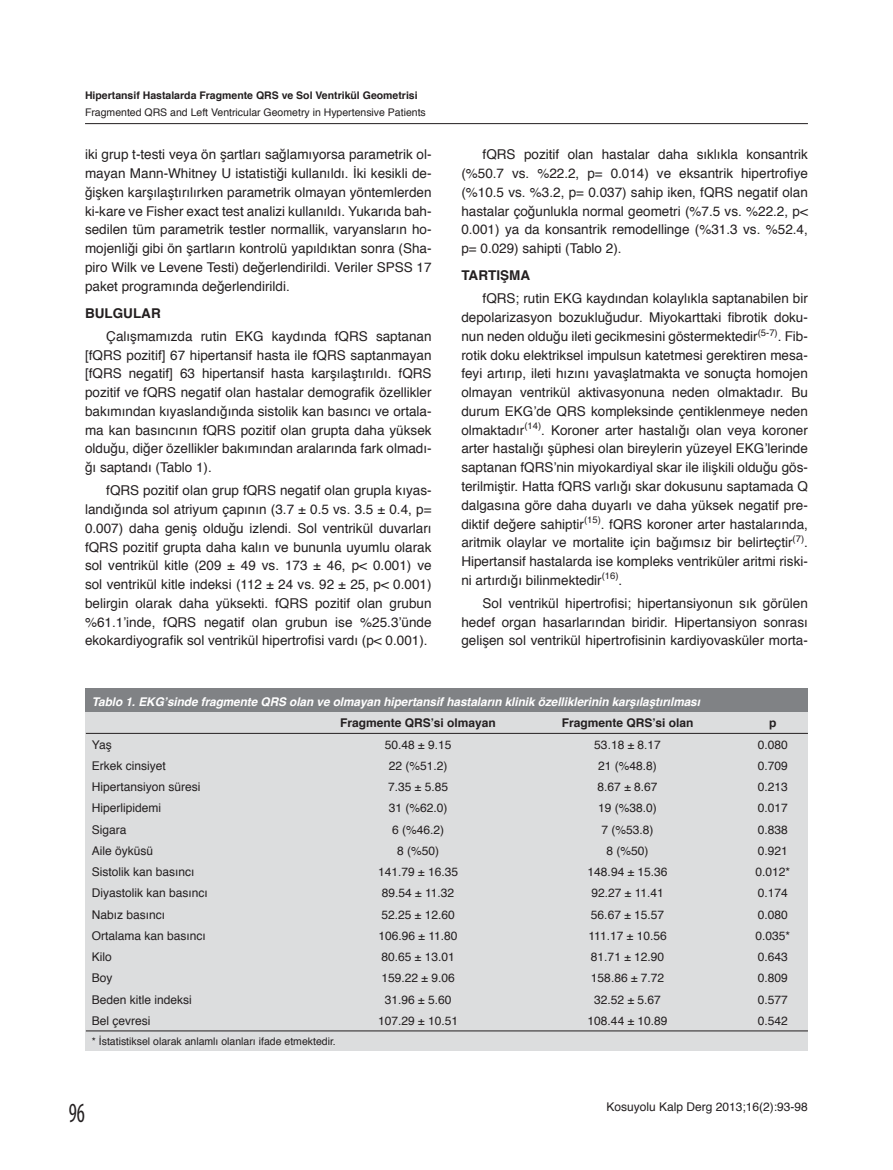
<style>
.page{position:relative;width:893px;height:1170px;background:#fff}
.page>*{position:absolute;margin:0;border:0;box-sizing:border-box;transform-origin:0 0}
.t1{font:condensed 27.75px "Myriad Pro";color:#231f20;scale:.76 1}
.t2{font:13.5px/18.8px "Helvetica";color:#231f20;text-align:justify}
.t3{font:700 13.5px "Helvetica";color:#231f20}
.t4{font:12px "Helvetica";color:#231f20}
.t5{font:italic 700 12px "Helvetica";letter-spacing:-.005em;color:#fff}
.t6{font:700 12px "Helvetica";color:#231f20}
.t7{font:10.5px "Helvetica";color:#231f20}
.t8{font:700 10.5px "Helvetica";color:#231f20}
</style>
<div class="page">
<hr style="left:85px;top:123px;width:723px;height:1px;background:#231f20">
<div style="left:86px;top:688px;width:722px;height:362px;background:#dcddde"></div>
<div style="left:86px;top:688px;width:722px;height:24px;background:#808285"></div>
<hr style="left:86px;top:733px;width:722px;height:1px;background:#231f20">
<hr style="left:86px;top:1030px;width:722px;height:1px;background:#231f20">
<p class="t8" style="left:85px;top:91px;width:334px">Hipertansif Hastalarda Fragmente QRS ve Sol Ventrikül Geometrisi</p>
<p class="t7" style="left:85px;top:108px;width:342px">Fragmented QRS and Left Ventricular Geometry in Hypertensive Patients</p>
<p class="t2" style="left:85px;top:146px;width:348px">iki grup t-testi veya ön şartları sağlamıyorsa parametrik ol&shy;mayan Mann-Whitney U istatistiği kullanıldı. İki kesikli de&shy;ğişken karşılaştırılırken parametrik olmayan yöntemlerden ki-kare ve Fisher exact test analizi kullanıldı. Yukarıda bah&shy;sedilen tüm parametrik testler normallik, varyansların ho&shy;mojenliği gibi ön şartların kontrolü yapıldıktan sonra (Sha&shy;piro Wilk ve Levene Testi) değerlendirildi. Veriler SPSS 17 paket programında değerlendirildi.</p>
<p class="t3" style="left:85px;top:307px;width:77px">BULGULAR</p>
<p class="t2" style="left:85px;top:328px;width:348px;text-indent:21px">Çalışmamızda rutin EKG kaydında fQRS saptanan [fQRS pozitif] 67 hipertansif hasta ile fQRS saptanmayan [fQRS negatif] 63 hipertansif hasta karşılaştırıldı. fQRS pozitif ve fQRS negatif olan hastalar demografik özellikler bakımından kıyaslandığında sistolik kan basıncı ve ortala&shy;ma kan basıncının fQRS pozitif olan grupta daha yüksek olduğu, diğer özellikler bakımından aralarında fark olmadı&shy;ğı saptandı (Tablo 1).</p>
<p class="t2" style="left:85px;top:482px;width:348px;text-indent:21px">fQRS pozitif olan grup fQRS negatif olan grupla kıyas&shy;landığında sol atriyum çapının (3.7 ± 0.5 vs. 3.5 ± 0.4, p= 0.007) daha geniş olduğu izlendi. Sol ventrikül duvarları fQRS pozitif grupta daha kalın ve bununla uyumlu olarak sol ventrikül kitle (209 ± 49 vs. 173 ± 46, p&lt; 0.001) ve sol ventrikül kitle indeksi (112 ± 24 vs. 92 ± 25, p&lt; 0.001) belirgin olarak daha yüksekti. fQRS pozitif olan grubun %61.1’inde, fQRS negatif olan grubun ise %25.3’ünde ekokardiyografik sol ventrikül hipertrofisi vardı (p&lt; 0.001).</p>
<p class="t2" style="left:461px;top:146px;width:348px;text-indent:21px">fQRS pozitif olan hastalar daha sıklıkla konsantrik (%50.7 vs. %22.2, p= 0.014) ve eksantrik hipertrofiye (%10.5 vs. %3.2, p= 0.037) sahip iken, fQRS negatif olan hastalar çoğunlukla normal geometri (%7.5 vs. %22.2, p&lt; 0.001) ya da konsantrik remodellinge (%31.3 vs. %52.4, p= 0.029) sahipti (Tablo 2).</p>
<p class="t3" style="left:461px;top:270px;width:70px">TARTIŞMA</p>
<p class="t2" style="left:461px;top:290px;width:348px;text-indent:21px">fQRS; rutin EKG kaydından kolaylıkla saptanabilen bir depolarizasyon bozukluğudur. Miyokarttaki fibrotik doku&shy;nun neden olduğu ileti gecikmesini göstermektedir<sup>(5-7)</sup>. Fib&shy;rotik doku elektriksel impulsun katetmesi gerektiren mesa&shy;feyi artırıp, ileti hızını yavaşlatmakta ve sonuçta homojen olmayan ventrikül aktivasyonuna neden olmaktadır. Bu durum EKG’de QRS kompleksinde çentiklenmeye neden olmaktadır<sup>(14)</sup>. Koroner arter hastalığı olan veya koroner arter hastalığı şüphesi olan bireylerin yüzeyel EKG’lerinde saptanan fQRS’nin miyokardiyal skar ile ilişkili olduğu gös&shy;terilmiştir. Hatta fQRS varlığı skar dokusunu saptamada Q dalgasına göre daha duyarlı ve daha yüksek negatif pre&shy;diktif değere sahiptir<sup>(15)</sup>. fQRS koroner arter hastalarında, aritmik olaylar ve mortalite için bağımsız bir belirteçtir<sup>(7)</sup>.<br>Hipertansif hastalarda ise kompleks ventriküler aritmi riski&shy;ni artırdığı bilinmektedir<sup>(16)</sup>.</p>
<p class="t2" style="left:461px;top:594px;width:348px;text-indent:21px">Sol ventrikül hipertrofisi; hipertansiyonun sık görülen hedef organ hasarlarından biridir. Hipertansiyon sonrası gelişen sol ventrikül hipertrofisinin kardiyovasküler morta-</p>
<p class="t5" style="left:92px;top:696px;width:610px">Tablo 1. EKG’sinde fragmente QRS olan ve olmayan hipertansif hastaların klinik özelliklerinin karşılaştırılması</p>
<p class="t6" style="left:340px;top:718px;width:157px">Fragmente QRS’si olmayan</p>
<p class="t6" style="left:562px;top:718px;width:133px">Fragmente QRS’si olan</p>
<p class="t6" style="left:769px;top:718px;width:9px">p</p>
<p class="t4" style="left:92px;top:739px;width:21px">Yaş</p>
<p class="t4" style="left:385px;top:739px;width:68px">50.48 ± 9.15</p>
<p class="t4" style="left:594px;top:739px;width:68px">53.18 ± 8.17</p>
<p class="t4" style="left:758px;top:739px;width:32px">0.080</p>
<p class="t4" style="left:92px;top:760px;width:76px">Erkek cinsiyet</p>
<p class="t4" style="left:389px;top:760px;width:60px">22 (%51.2)</p>
<p class="t4" style="left:598px;top:760px;width:60px">21 (%48.8)</p>
<p class="t4" style="left:758px;top:760px;width:32px">0.709</p>
<p class="t4" style="left:92px;top:781px;width:110px">Hipertansiyon süresi</p>
<p class="t4" style="left:388px;top:781px;width:61px">7.35 ± 5.85</p>
<p class="t4" style="left:598px;top:781px;width:61px">8.67 ± 8.67</p>
<p class="t4" style="left:758px;top:781px;width:32px">0.213</p>
<p class="t4" style="left:92px;top:803px;width:71px">Hiperlipidemi</p>
<p class="t4" style="left:389px;top:803px;width:60px">31 (%62.0)</p>
<p class="t4" style="left:598px;top:803px;width:60px">19 (%38.0)</p>
<p class="t4" style="left:758px;top:803px;width:32px">0.017</p>
<p class="t4" style="left:92px;top:824px;width:36px">Sigara</p>
<p class="t4" style="left:392px;top:824px;width:54px">6 (%46.2)</p>
<p class="t4" style="left:602px;top:824px;width:54px">7 (%53.8)</p>
<p class="t4" style="left:758px;top:824px;width:32px">0.838</p>
<p class="t4" style="left:92px;top:845px;width:63px">Aile öyküsü</p>
<p class="t4" style="left:397px;top:845px;width:44px">8 (%50)</p>
<p class="t4" style="left:607px;top:845px;width:44px">8 (%50)</p>
<p class="t4" style="left:758px;top:845px;width:32px">0.921</p>
<p class="t4" style="left:92px;top:866px;width:104px">Sistolik kan basıncı</p>
<p class="t4" style="left:378px;top:866px;width:81px">141.79 ± 16.35</p>
<p class="t4" style="left:588px;top:866px;width:81px">148.94 ± 15.36</p>
<p class="t4" style="left:755px;top:866px;width:36px">0.012*</p>
<p class="t4" style="left:92px;top:888px;width:118px">Diyastolik kan basıncı</p>
<p class="t4" style="left:382px;top:888px;width:74px">89.54 ± 11.32</p>
<p class="t4" style="left:591px;top:888px;width:74px">92.27 ± 11.41</p>
<p class="t4" style="left:758px;top:888px;width:32px">0.174</p>
<p class="t4" style="left:92px;top:909px;width:75px">Nabız basıncı</p>
<p class="t4" style="left:381px;top:909px;width:75px">52.25 ± 12.60</p>
<p class="t4" style="left:591px;top:909px;width:75px">56.67 ± 15.57</p>
<p class="t4" style="left:758px;top:909px;width:32px">0.080</p>
<p class="t4" style="left:92px;top:930px;width:116px">Ortalama kan basıncı</p>
<p class="t4" style="left:379px;top:930px;width:81px">106.96 ± 11.80</p>
<p class="t4" style="left:588px;top:930px;width:80px">111.17 ± 10.56</p>
<p class="t4" style="left:755px;top:930px;width:36px">0.035*</p>
<p class="t4" style="left:92px;top:951px;width:22px">Kilo</p>
<p class="t4" style="left:381px;top:951px;width:75px">80.65 ± 13.01</p>
<p class="t4" style="left:591px;top:951px;width:75px">81.71 ± 12.90</p>
<p class="t4" style="left:758px;top:951px;width:32px">0.643</p>
<p class="t4" style="left:92px;top:973px;width:22px">Boy</p>
<p class="t4" style="left:381px;top:973px;width:75px">159.22 ± 9.06</p>
<p class="t4" style="left:591px;top:973px;width:75px">158.86 ± 7.72</p>
<p class="t4" style="left:758px;top:973px;width:32px">0.809</p>
<p class="t4" style="left:92px;top:994px;width:102px">Beden kitle indeksi</p>
<p class="t4" style="left:385px;top:994px;width:68px">31.96 ± 5.60</p>
<p class="t4" style="left:594px;top:994px;width:68px">32.52 ± 5.67</p>
<p class="t4" style="left:758px;top:994px;width:32px">0.577</p>
<p class="t4" style="left:92px;top:1015px;width:60px">Bel çevresi</p>
<p class="t4" style="left:378px;top:1015px;width:81px">107.29 ± 10.51</p>
<p class="t4" style="left:588px;top:1015px;width:81px">108.44 ± 10.89</p>
<p class="t4" style="left:758px;top:1015px;width:32px">0.542</p>
<p class="t7" style="left:92px;top:1036px;width:245px">* İstatistiksel olarak anlamlı olanları ifade etmektedir.</p>
<h1 class="t1" style="left:69px;top:1101px;width:23px">96</h1>
<p class="t4" style="left:606px;top:1101px;width:203px">Kosuyolu Kalp Derg 2013;16(2):93-98</p>
</div>
